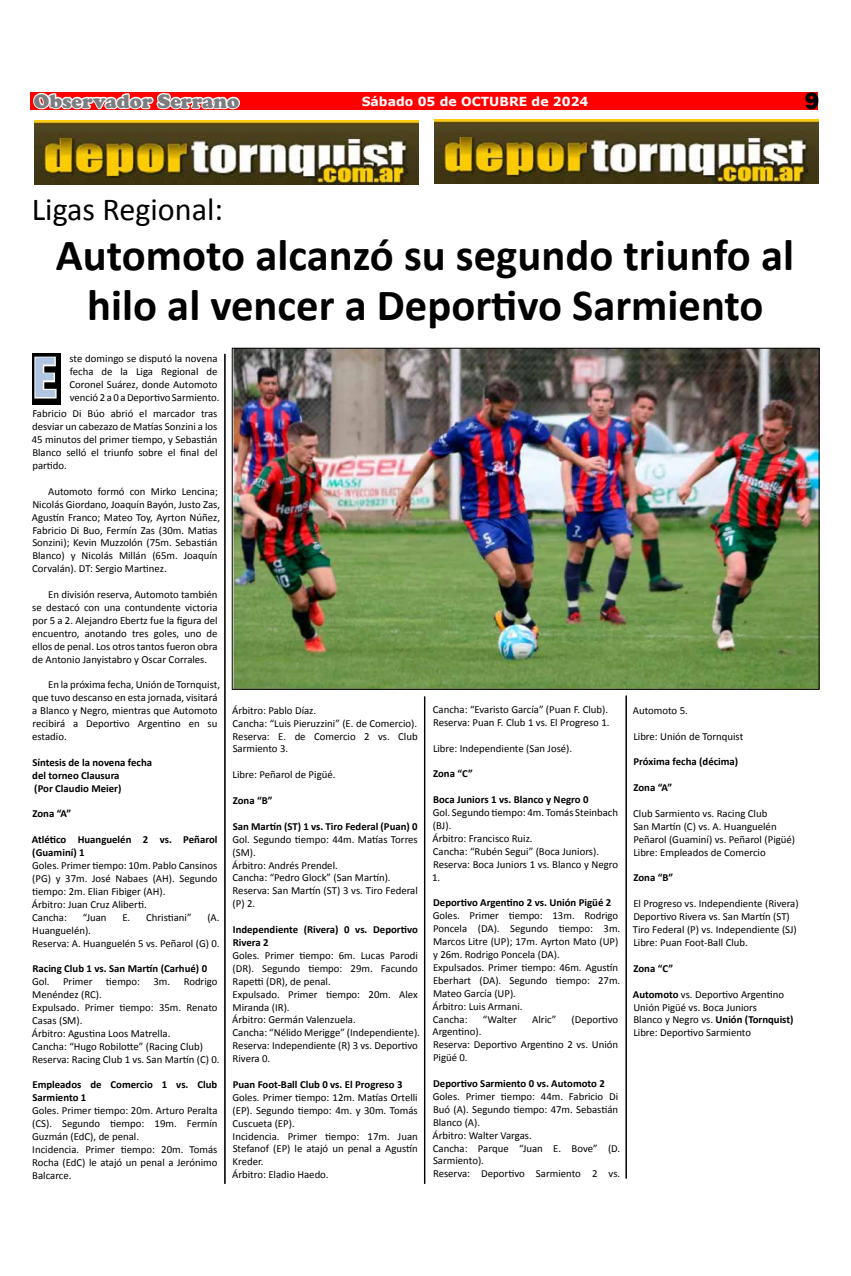
<style>
.page{position:relative;width:851px;height:1276px;background:#fff}
.page>*{position:absolute;margin:0;border:0;box-sizing:border-box;transform-origin:0 0}
.t1{font:700 56.25px "Ebrima";color:#afc5e1;scale:.83 1}
.t2{font:700 44.62px/50px "Calibri";color:#000;text-align:center}
.t3{font:32.12px "Calibri";color:#000}
.t4{font:800 24.62px "Franklin Gothic";color:#000}
.t5{font:900 20px "Cooper";color:#7c7d80}
.t6{font:700 12.5px "Verdana";color:#fff}
.t7{font:10.75px/12.9px "Calibri";color:#000}
.t8{font:700 10.75px/12.9px "Calibri";color:#000}
.s1{font-weight:700}
</style>
<div class="page">
<div style="left:31px;top:92px;width:786px;height:18px;background:#f00"></div>
<svg style="left:33px;top:92px;width:208px;height:93px"></svg>
<img style="left:34px;top:120px;width:385px;height:64px">
<img style="left:434px;top:120px;width:384px;height:64px">
<div style="left:32px;top:353px;width:28px;height:51px;background:#000"></div>
<svg style="left:34px;top:356px;width:23px;height:43px"></svg>
<hr style="left:424px;top:696px;width:1px;height:487px;background:#000">
<hr style="left:626px;top:695px;width:1px;height:483px;background:#000">
<hr style="left:625px;top:695px;width:1px;height:483px;background:#000">
<hr style="left:225px;top:354px;width:1px;height:829px;background:#000">
<hr style="left:224px;top:354px;width:1px;height:829px;background:#000">
<img style="left:234px;top:350px;width:583px;height:337px">
<h3 class="t5" style="left:34px;top:89px;width:207px">Observador Serrano</h3>
<p class="t6" style="left:361px;top:92px;width:228px">Sábado 05 de OCTUBRE de 2024</p>
<h3 class="t4" style="left:804px;top:85px;width:16px">9</h3>
<h3 class="t3" style="left:32px;top:189px;width:193px">Ligas Regional:</h3>
<h2 class="t2" style="left:56px;top:230px;width:739px">Automoto alcanzó su segundo triunfo al hilo al vencer a Deportivo Sarmiento</h2>
<p class="t7" style="left:69px;top:352px;width:152px">ste domingo se disputó la novena fecha de la Liga Regional de<br>Coronel Suárez, donde Automoto venció 2 a 0 a Deportivo Sarmiento.</p>
<p class="t7" style="left:32px;top:407px;width:187px;text-align:justify">Fabricio Di Búo abrió el marcador tras desviar un cabezazo de Matías Sonzini a los 45 minutos del primer tiempo, y Sebastián Blanco selló el triunfo sobre el final del partido.</p>
<p class="t7" style="left:32px;top:485px;width:190px;text-indent:16px">Automoto formó con Mirko Lencina; Nicolás Giordano, Joaquín Bayón, Justo Zas, Agustín Franco; Mateo Toy, Ayrton Núñez, Fabricio Di Buo, Fermín Zas (30m. Matias Sonzini); Kevin Muzzolón (75m. Sebastián Blanco) y Nicolás Millán (65m. Joaquín Corvalán). DT: Sergio Martinez.</p>
<p class="t7" style="left:32px;top:588px;width:187px;text-align:justify;text-indent:16px">En división reserva, Automoto también se destacó con una contundente victoria por 5 a 2. Alejandro Ebertz fue la figura del encuentro, anotando tres goles, uno de ellos de penal. Los otros tantos fueron obra de Antonio Janyistabro y Oscar Corrales.</p>
<p class="t7" style="left:32px;top:678px;width:189px;text-indent:16px">En la próxima fecha, Unión de Tornquist, que tuvo descanso en esta jornada, visitará a Blanco y Negro, mientras que Automoto recibirá a Deportivo Argentino en su estadio.</p>
<p class="t8" style="left:32px;top:756px;width:121px">Síntesis de la novena fecha del torneo Clausura<br>(Por Claudio Meier)</p>
<p class="t8" style="left:32px;top:807px;width:40px">Zona “A”</p>
<p class="t8" style="left:32px;top:833px;width:187px">Atlético Huanguelén 2 vs. Peñarol (Guaminí) 1</p>
<p class="t7" style="left:32px;top:859px;width:187px">Goles. Primer tiempo: 10m. Pablo Cansinos (PG) y 37m. José Nabaes (AH). Segundo tiempo: 2m. Elian Fibiger (AH).<br>Árbitro: Juan Cruz Aliberti.<br>Cancha:</p>
<h1 class="t1" style="left:32px;top:335px;width:32px">E</h1>
<p class="t7" style="left:232px;top:704px;width:187px">Árbitro: Pablo Díaz.<br>Cancha: “Luis Pieruzzini” (E. de Comercio).<br>Reserva: E. de Comercio 2 vs. Club<br>Sarmiento 3.</p>
<p class="t7" style="left:232px;top:768px;width:104px">Libre: Peñarol de Pigüé.</p>
<p class="t8" style="left:233px;top:794px;width:41px">Zona “B”</p>
<p class="t8" style="left:233px;top:820px;width:186px">San Martín (ST) 1 vs. Tiro Federal (Puan) 0</p>
<p class="t7" style="left:232px;top:833px;width:187px">Gol. Segundo tiempo: 44m. Matías Torres (SM).<br>Árbitro: Andrés Prendel.<br>Cancha: “Pedro Glock” (San Martín).<br>Reserva: San Martín (ST) 3 vs. Tiro Federal (P) 2.</p>
<p class="t8" style="left:233px;top:923px;width:186px">Independiente (Rivera) 0 vs. Deportivo<br>Rivera 2</p>
<p class="t7" style="left:232px;top:949px;width:189px">Goles. Primer tiempo: 6m. Lucas Parodi (DR). Segundo tiempo: 29m. Facundo<br>Rapetti (DR), de penal.<br>Expulsado. Primer tiempo: 20m. Alex<br>Miranda (IR).<br>Árbitro: Germán Valenzuela.<br>Cancha: “Nélido Merigge” (Independiente).<br>Reserva: Independiente (R) 3 vs. Deportivo<br>Rivera 0.</p>
<p class="t8" style="left:233px;top:1078px;width:171px">Puan Foot-Ball Club 0 vs. El Progreso 3</p>
<p class="t7" style="left:232px;top:1091px;width:187px">Goles. Primer tiempo: 12m. Matías Ortelli (EP). Segundo tiempo: 4m. y 30m. Tomás<br>Cuscueta (EP).<br>Incidencia. Primer tiempo: 17m. Juan<br>Stefanof (EP) le atajó un penal a Agustín<br>Kreder.<br>Árbitro: Eladio Haedo.</p>
<p class="t7" style="left:433px;top:703px;width:178px">Cancha: “Evaristo García” (Puan F. Club).<br>Reserva: Puan F. Club 1 vs. El Progreso 1.</p>
<p class="t7" style="left:433px;top:741px;width:141px">Libre: Independiente (San José).</p>
<p class="t8" style="left:433px;top:767px;width:41px">Zona “C”</p>
<p class="t8" style="left:433px;top:793px;width:157px">Boca Juniors 1 vs. Blanco y Negro 0</p>
<p class="t7" style="left:432px;top:806px;width:187px">Gol. Segundo tiempo: 4m. Tomás Steinbach (BJ).<br>Árbitro: Francisco Ruiz.<br>Cancha: “Rubén Segui” (Boca Juniors).<br>Reserva: Boca Juniors 1 vs. Blanco y Negro<br>1.</p>
<p class="t8" style="left:433px;top:896px;width:180px">Deportivo Argentino 2 vs. Unión Pigüé 2</p>
<p class="t7" style="left:432px;top:909px;width:189px">Goles. Primer tiempo: 13m. Rodrigo<br>Poncela (DA). Segundo tiempo: 3m.<br>Marcos Litre (UP); 17m. Ayrton Mato (UP) y 26m. Rodrigo Poncela (DA).<br>Expulsados. Primer tiempo: 46m. Agustín<br>Eberhart (DA). Segundo tiempo: 27m.<br>Mateo García (UP).<br>Árbitro: Luis Armani.<br>Cancha:</p>
<p class="t7" style="left:632px;top:704px;width:57px">Automoto 5.</p>
<p class="t7" style="left:633px;top:729px;width:111px">Libre: Unión de Tornquist</p>
<p class="t8" style="left:633px;top:755px;width:106px">Próxima fecha (décima)</p>
<p class="t8" style="left:633px;top:781px;width:40px">Zona “A”</p>
<p class="t7" style="left:633px;top:807px;width:163px">Club Sarmiento vs. Racing Club<br>San Martín (C) vs. A. Huanguelén<br>Peñarol (Guaminí) vs. Peñarol (Pigüé)<br>Libre: Empleados de Comercio</p>
<p class="t8" style="left:633px;top:871px;width:41px">Zona “B”</p>
<p class="t7" style="left:632px;top:897px;width:167px">El Progreso vs. Independiente (Rivera)<br>Deportivo Rivera vs. San Martín (ST)<br>Tiro Federal (P) vs. Independiente (SJ)<br>Libre: Puan Foot-Ball Club.</p>
<p class="t8" style="left:633px;top:961px;width:41px">Zona “C”</p>
<p class="t7" style="left:632px;top:987px;width:162px"><span class="s1">Automoto</span> vs. Deportivo Argentino<br>Unión Pigüé vs. Boca Juniors<br>Blanco y Negro vs. <span class="s1">Unión (Tornquist)<br></span>Libre: Deportivo Sarmiento</p>
<p class="t7" style="left:83px;top:910px;width:25px">“Juan</p>
<p class="t7" style="left:122px;top:910px;width:71px">E. Christiani”</p>
<p class="t7" style="left:207px;top:910px;width:14px">(A.</p>
<p class="t7" style="left:32px;top:923px;width:189px">Huanguelén).<br>Reserva: A. Huanguelén 5 vs. Peñarol (G) 0.</p>
<p class="t8" style="left:32px;top:962px;width:176px">Racing Club 1 vs. San Martín (Carhué) 0</p>
<p class="t7" style="left:32px;top:975px;width:189px">Gol. Primer tiempo: 3m. Rodrigo<br>Menéndez (RC).<br>Expulsado. Primer tiempo: 35m. Renato<br>Casas (SM).<br>Árbitro: Agustina Loos Matrella.<br>Cancha: “Hugo Robilotte” (Racing Club)<br>Reserva: Racing Club 1 vs. San Martín (C) 0.</p>
<p class="t8" style="left:32px;top:1078px;width:186px">Empleados de Comercio 1 vs. Club<br>Sarmiento 1</p>
<p class="t7" style="left:32px;top:1104px;width:187px">Goles. Primer tiempo: 20m. Arturo Peralta (CS). Segundo tiempo: 19m. Fermín<br>Guzmán (EdC), de penal.<br>Incidencia. Primer tiempo: 20m. Tomás<br>Rocha (EdC) le atajó un penal a Jerónimo<br>Balcarce.</p>
<p class="t7" style="left:483px;top:1012px;width:35px">“Walter</p>
<p class="t7" style="left:532px;top:1012px;width:25px">Alric”</p>
<p class="t7" style="left:571px;top:1012px;width:48px">(Deportivo</p>
<p class="t7" style="left:432px;top:1025px;width:187px">Argentino).<br>Reserva: Deportivo Argentino 2 vs. Unión<br>Pigüé 0.</p>
<p class="t8" style="left:433px;top:1077px;width:173px">Deportivo Sarmiento 0 vs. Automoto 2</p>
<p class="t7" style="left:432px;top:1090px;width:189px">Goles. Primer tiempo: 44m. Fabricio Di<br>Buó (A). Segundo tiempo: 47m. Sebastián<br>Blanco (A).<br>Árbitro: Walter Vargas.<br>Cancha: Parque “Juan E. Bove” (D.<br>Sarmiento).<br>Reserva: Deportivo Sarmiento 2 vs.</p>
</div>
